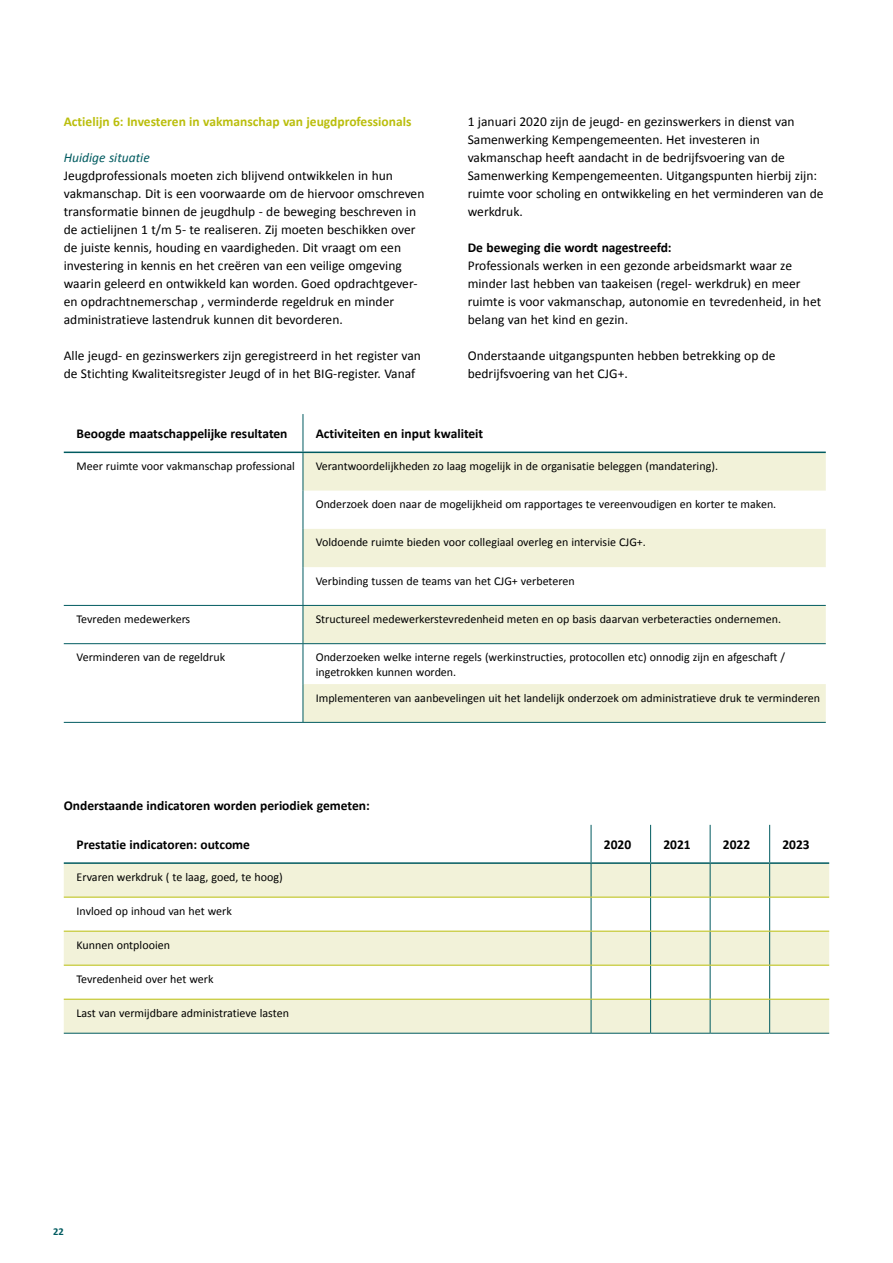
<style>
.page{position:relative;width:893px;height:1263px;background:#fff}
.page>*{position:absolute;margin:0;border:0;box-sizing:border-box;transform-origin:0 0}
.t1{font:13.5px/18px "Calibri";color:#000}
.t2{font:700 13.5px "Calibri";color:#000}
.t3{font:700 13.5px "Calibri";color:#babe0c}
.t4{font:italic 13.5px "Calibri";color:#005b60}
.t5{font:12px/14.4px "Calibri";color:#000}
.t6{font:700 10.5px "Calibri";color:#005b60}
</style>
<div class="page">
<hr style="left:892px;top:216px;width:1px;height:1047px;background:#f9f8ec">
<svg style="left:64px;top:414px;width:762px;height:308px"></svg>
<svg style="left:304px;top:453px;width:522px;height:269px;fill:#f2f2d9"></svg>
<hr style="left:303px;top:414px;width:1px;height:38px;background:#005b60">
<hr style="left:303px;top:453px;width:1px;height:38px;background:#005b60">
<hr style="left:303px;top:491px;width:1px;height:38px;background:#005b60">
<hr style="left:303px;top:529px;width:1px;height:38px;background:#005b60">
<hr style="left:303px;top:567px;width:1px;height:38px;background:#005b60">
<hr style="left:303px;top:606px;width:1px;height:37px;background:#005b60">
<hr style="left:303px;top:644px;width:1px;height:40px;background:#005b60">
<hr style="left:303px;top:684px;width:1px;height:38px;background:#005b60">
<hr style="left:64px;top:643px;width:239px;height:1px;background:#005b60">
<hr style="left:303px;top:643px;width:523px;height:1px;background:#005b60">
<hr style="left:64px;top:722px;width:239px;height:1px;background:#005b60">
<hr style="left:303px;top:722px;width:523px;height:1px;background:#005b60">
<hr style="left:64px;top:605px;width:239px;height:1px;background:#005b60">
<hr style="left:303px;top:605px;width:523px;height:1px;background:#005b60">
<hr style="left:64px;top:452px;width:239px;height:1px;background:#005b60">
<hr style="left:303px;top:452px;width:523px;height:1px;background:#005b60">
<svg style="left:64px;top:864px;width:765px;height:169px;fill:#f2f2d9"></svg>
<hr style="left:64px;top:1033px;width:527px;height:1px;background:#005b60">
<hr style="left:591px;top:1033px;width:60px;height:1px;background:#005b60">
<hr style="left:651px;top:1033px;width:59px;height:1px;background:#005b60">
<hr style="left:710px;top:1033px;width:60px;height:1px;background:#005b60">
<hr style="left:770px;top:1033px;width:59px;height:1px;background:#005b60">
<hr style="left:591px;top:825px;width:1px;height:37px;background:#005b60">
<hr style="left:650px;top:825px;width:1px;height:37px;background:#005b60">
<hr style="left:710px;top:825px;width:1px;height:37px;background:#005b60">
<hr style="left:769px;top:825px;width:1px;height:37px;background:#005b60">
<hr style="left:591px;top:864px;width:1px;height:33px;background:#005b60">
<hr style="left:650px;top:864px;width:1px;height:33px;background:#005b60">
<hr style="left:710px;top:864px;width:1px;height:33px;background:#005b60">
<hr style="left:769px;top:864px;width:1px;height:33px;background:#005b60">
<hr style="left:591px;top:897px;width:1px;height:34px;background:#005b60">
<hr style="left:650px;top:897px;width:1px;height:34px;background:#005b60">
<hr style="left:710px;top:897px;width:1px;height:34px;background:#005b60">
<hr style="left:769px;top:897px;width:1px;height:34px;background:#005b60">
<hr style="left:591px;top:931px;width:1px;height:34px;background:#005b60">
<hr style="left:650px;top:931px;width:1px;height:34px;background:#005b60">
<hr style="left:710px;top:931px;width:1px;height:34px;background:#005b60">
<hr style="left:769px;top:931px;width:1px;height:34px;background:#005b60">
<hr style="left:591px;top:965px;width:1px;height:34px;background:#005b60">
<hr style="left:650px;top:965px;width:1px;height:34px;background:#005b60">
<hr style="left:710px;top:965px;width:1px;height:34px;background:#005b60">
<hr style="left:769px;top:965px;width:1px;height:34px;background:#005b60">
<hr style="left:591px;top:999px;width:1px;height:34px;background:#005b60">
<hr style="left:650px;top:999px;width:1px;height:34px;background:#005b60">
<hr style="left:710px;top:999px;width:1px;height:34px;background:#005b60">
<hr style="left:769px;top:999px;width:1px;height:34px;background:#005b60">
<hr style="left:64px;top:862px;width:527px;height:2px;background:#005b60">
<hr style="left:591px;top:862px;width:60px;height:2px;background:#005b60">
<hr style="left:651px;top:862px;width:59px;height:2px;background:#005b60">
<hr style="left:710px;top:862px;width:60px;height:2px;background:#005b60">
<hr style="left:770px;top:862px;width:59px;height:2px;background:#005b60">
<hr style="left:64px;top:999px;width:527px;height:1px;background:#babe0c">
<hr style="left:591px;top:999px;width:60px;height:1px;background:#babe0c">
<hr style="left:651px;top:999px;width:59px;height:1px;background:#babe0c">
<hr style="left:710px;top:999px;width:60px;height:1px;background:#babe0c">
<hr style="left:770px;top:999px;width:59px;height:1px;background:#babe0c">
<hr style="left:64px;top:931px;width:527px;height:1px;background:#babe0c">
<hr style="left:591px;top:931px;width:60px;height:1px;background:#babe0c">
<hr style="left:651px;top:931px;width:59px;height:1px;background:#babe0c">
<hr style="left:710px;top:931px;width:60px;height:1px;background:#babe0c">
<hr style="left:770px;top:931px;width:59px;height:1px;background:#babe0c">
<hr style="left:64px;top:965px;width:527px;height:1px;background:#babe0c">
<hr style="left:591px;top:965px;width:60px;height:1px;background:#babe0c">
<hr style="left:651px;top:965px;width:59px;height:1px;background:#babe0c">
<hr style="left:710px;top:965px;width:60px;height:1px;background:#babe0c">
<hr style="left:770px;top:965px;width:59px;height:1px;background:#babe0c">
<hr style="left:64px;top:897px;width:527px;height:1px;background:#babe0c">
<hr style="left:591px;top:897px;width:60px;height:1px;background:#babe0c">
<hr style="left:651px;top:897px;width:59px;height:1px;background:#babe0c">
<hr style="left:710px;top:897px;width:60px;height:1px;background:#babe0c">
<hr style="left:770px;top:897px;width:59px;height:1px;background:#babe0c">
<p class="t3" style="left:64px;top:113px;width:349px">Actielijn 6: Investeren in vakmanschap van jeugdprofessionals</p>
<p class="t4" style="left:64px;top:148px;width:88px">Huidige situatie</p>
<p class="t1" style="left:64px;top:167px;width:362px">Jeugdprofessionals moeten zich blijvend ontwikkelen in hun vakmanschap. Dit is een voorwaarde om de hiervoor omschreven transformatie binnen de jeugdhulp - de beweging beschreven in de actielijnen 1 t/m 5- te realiseren. Zij moeten beschikken over de juiste kennis, houding en vaardigheden. Dit vraagt om een investering in kennis en het creëren van een veilige omgeving waarin geleerd en ontwikkeld kan worden. Goed opdrachtgever&shy;en opdrachtnemerschap , verminderde regeldruk en minder administratieve lastendruk kunnen dit bevorderen.</p>
<p class="t1" style="left:64px;top:347px;width:359px">Alle jeugd- en gezinswerkers zijn geregistreerd in het register van de Stichting Kwaliteitsregister Jeugd of in het BIG-register. Vanaf</p>
<p class="t1" style="left:468px;top:113px;width:357px">1 januari 2020 zijn de jeugd- en gezinswerkers in dienst van Samenwerking Kempengemeenten. Het investeren in vakmanschap heeft aandacht in de bedrijfsvoering van de Samenwerking Kempengemeenten. Uitgangspunten hierbij zijn: ruimte voor scholing en ontwikkeling en het verminderen van de werkdruk.</p>
<p class="t2" style="left:468px;top:239px;width:205px">De beweging die wordt nagestreefd:</p>
<p class="t1" style="left:468px;top:257px;width:355px">Professionals werken in een gezonde arbeidsmarkt waar ze minder last hebben van taakeisen (regel- werkdruk) en meer ruimte is voor vakmanschap, autonomie en tevredenheid, in het belang van het kind en gezin.</p>
<p class="t1" style="left:468px;top:346px;width:309px">Onderstaande uitgangspunten hebben betrekking op de bedrijfsvoering van het CJG+.</p>
<p class="t2" style="left:77px;top:425px;width:212px">Beoogde maatschappelijke resultaten</p>
<p class="t2" style="left:316px;top:425px;width:169px">Activiteiten en input kwaliteit</p>
<p class="t5" style="left:77px;top:459px;width:220px">Meer ruimte voor vakmanschap professional</p>
<p class="t5" style="left:316px;top:459px;width:404px">Verantwoordelijkheden zo laag mogelijk in de organisatie beleggen (mandatering).</p>
<p class="t5" style="left:316px;top:497px;width:462px">Onderzoek doen naar de mogelijkheid om rapportages te vereenvoudigen en korter te maken.</p>
<p class="t5" style="left:316px;top:535px;width:332px">Voldoende ruimte bieden voor collegiaal overleg en intervisie CJG+.</p>
<p class="t5" style="left:316px;top:573px;width:260px">Verbinding tussen de teams van het CJG+ verbeteren</p>
<p class="t5" style="left:77px;top:612px;width:115px">Tevreden medewerkers</p>
<p class="t5" style="left:316px;top:612px;width:467px">Structureel medewerkerstevredenheid meten en op basis daarvan verbeteracties ondernemen.</p>
<p class="t5" style="left:77px;top:650px;width:150px">Verminderen van de regeldruk</p>
<p class="t5" style="left:316px;top:650px;width:471px">Onderzoeken welke interne regels (werkinstructies, protocollen etc) onnodig zijn en afgeschaft / ingetrokken kunnen worden.</p>
<p class="t5" style="left:316px;top:690px;width:506px">Implementeren van aanbevelingen uit het landelijk onderzoek om administratieve druk te verminderen</p>
<p class="t2" style="left:64px;top:797px;width:307px">Onderstaande indicatoren worden periodiek gemeten:</p>
<p class="t2" style="left:77px;top:836px;width:175px">Prestatie indicatoren: outcome</p>
<p class="t2" style="left:604px;top:836px;width:29px">2020</p>
<p class="t2" style="left:663px;top:836px;width:29px">2021</p>
<p class="t2" style="left:723px;top:836px;width:29px">2022</p>
<p class="t2" style="left:782px;top:836px;width:29px">2023</p>
<p class="t5" style="left:77px;top:869px;width:208px">Ervaren werkdruk ( te laag, goed, te hoog)</p>
<p class="t5" style="left:77px;top:903px;width:157px">Invloed op inhoud van het werk</p>
<p class="t5" style="left:77px;top:937px;width:95px">Kunnen ontplooien</p>
<p class="t5" style="left:77px;top:971px;width:139px">Tevredenheid over het werk</p>
<p class="t5" style="left:77px;top:1005px;width:214px">Last van vermijdbare administratieve lasten</p>
<p class="t6" style="left:53px;top:1225px;width:12px">22</p>
</div>
